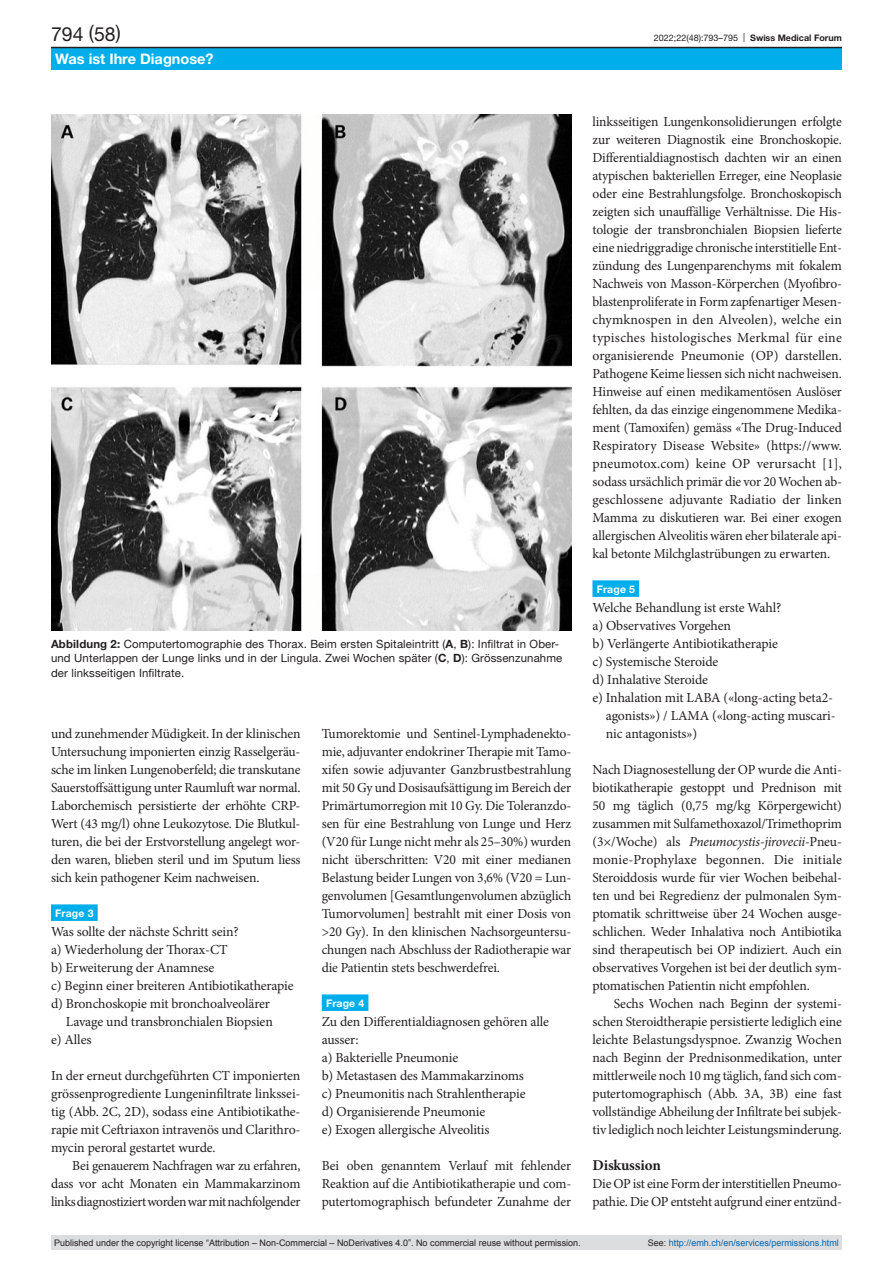
<style>
.page{position:relative;width:893px;height:1263px;background:#fff}
.page>*{position:absolute;margin:0;border:0;box-sizing:border-box;transform-origin:0 0}
.pagina{font:19.5px "Helvetica Neue LT Pro";color:#231f20}
.head2{font:700 15px "Minion Pro";letter-spacing:-.01em;color:#231f20}
.rubrik-negativ{font:700 14.55px "Helvetica Neue LT Pro";color:#fff}
.paragraph{font:13.8px/18px "Minion Pro";letter-spacing:-.015em;color:#231f20;text-align:justify}
.paragraph-indent{font:13.8px/18px "Minion Pro";letter-spacing:-.015em;color:#231f20;text-align:justify}
.paragraph-answer{font:13.8px/18px "Minion Pro";letter-spacing:-.01em;color:#231f20;text-align:right}
.paragraph-left{font:13.8px/18px "Minion Pro";letter-spacing:-.01em;color:#231f20}
.figure-caption{font:11.4px/14.2px "Helvetica Neue LT Pro";letter-spacing:.01em;color:#231f20}
.paragraph-question{font:700 10.5px "Helvetica Neue LT Pro";letter-spacing:.01em;color:#fff}
.t1{font:9px "Arial";color:#231f20}
.t2{font:9px "Arial";color:#0066b3}
.t3{font:9px "Helvetica Neue LT Pro";color:#231f20}
.s1{font-weight:700}
.s2{font-style:italic}
.s3{color:#231f20}
</style>
<div class="page">
<div style="left:51px;top:904px;width:47px;height:17px;background:#00aeeb"></div>
<div style="left:322px;top:994px;width:46px;height:17px;background:#00aeeb"></div>
<div style="left:592px;top:580px;width:47px;height:17px;background:#00aeeb"></div>
<img style="left:51px;top:115px;width:520px;height:515px">
<div style="left:51px;top:47px;width:791px;height:23px;background:#00aeeb"></div>
<hr style="left:51px;top:47px;width:791px;height:1px;background:#231f20">
<div style="left:51px;top:1235px;width:791px;height:15px;background:#dcdddf"></div>
<p class="pagina" style="left:51px;top:22px;width:71px">794 (58)</p>
<p class="t3" style="left:654px;top:32px;width:190px">2022;22(48):793–795 | <span class="s1">Swiss Medical Forum</span></p>
<p class="rubrik-negativ" style="left:55px;top:49px;width:160px">Was ist Ihre Diagnose?</p>
<p class="figure-caption" style="left:51px;top:637px;width:513px"><span class="s1">Abbildung 2:</span> Computertomographie des Thorax. Beim ersten Spitaleintritt (<span class="s1">A</span>, <span class="s1">B</span>): Infiltrat in Ober&shy;und Unterlappen der Lunge links und in der Lingula. Zwei Wochen später (<span class="s1">C</span>, <span class="s1">D</span>): Grössenzunahme der linksseitigen Infiltrate.</p>
<p class="paragraph-indent" style="left:51px;top:725px;width:251px">und zunehmender Müdigkeit. In der klinischen Untersuchung imponierten einzig Rasselgeräu&shy;sche im linken Lungenoberfeld; die transkutane Sauerstoffsättigung unter Raumluft war normal.<br>Laborchemisch persistierte der erhöhte CRP-Wert (43 mg/l) ohne Leukozytose. Die Blutkul&shy;turen, die bei der Erstvorstellung angelegt wor&shy;den waren, blieben steril und im Sputum liess sich kein pathogener Keim nachweisen.</p>
<p class="paragraph-question" style="left:55px;top:906px;width:40px">Frage 3</p>
<p class="paragraph-left" style="left:51px;top:923px;width:189px">Was sollte der nächste Schritt sein?</p>
<p class="paragraph-answer" style="left:51px;top:941px;width:178px">a) Wiederholung der Thorax-CT</p>
<p class="paragraph-answer" style="left:51px;top:959px;width:165px">b) Erweiterung der Anamnese</p>
<p class="paragraph-answer" style="left:51px;top:977px;width:244px">c) Beginn einer breiteren Antibiotikatherapie</p>
<p class="paragraph-answer" style="left:51px;top:995px;width:223px">d) Bronchoskopie mit bronchoalveolärer<br>Lavage und transbronchialen Biopsien</p>
<p class="paragraph-answer" style="left:51px;top:1031px;width:42px">e) Alles</p>
<p class="paragraph" style="left:51px;top:1067px;width:251px">In der erneut durchgeführten CT imponierten grössenprogrediente Lungeninfiltrate linkssei&shy;tig (Abb. 2C, 2D), sodass eine Antibiotikathe&shy;rapie mit Ceftriaxon intravenös und Clarithro&shy;mycin peroral gestartet wurde.</p>
<p class="paragraph-indent" style="left:51px;top:1157px;width:251px;text-indent:21px">Bei genauerem Nachfragen war zu erfahren, dass vor acht Monaten ein Mammakarzinom links diagnostiziert worden war mit nachfolgender</p>
<p class="paragraph-indent" style="left:322px;top:725px;width:251px">Tumorektomie und Sentinel-Lymphadenekto&shy;mie, adjuvanter endokriner Therapie mit Tamo&shy;xifen sowie adjuvanter Ganzbrustbestrahlung mit 50 Gy und Dosisaufsättigung im Bereich der Primärtumorregion mit 10 Gy. Die Toleranzdo&shy;sen für eine Bestrahlung von Lunge und Herz (V20 für Lunge nicht mehr als 25–30%) wurden nicht überschritten: V20 mit einer medianen Belastung beider Lungen von 3,6% (V20 = Lun&shy;genvolumen [Gesamtlungenvolumen abzüglich Tumorvolumen] bestrahlt mit einer Dosis von &gt;20 Gy). In den klinischen Nachsorgeuntersu&shy;chungen nach Abschluss der Radiotherapie war die Patientin stets beschwerdefrei.</p>
<p class="paragraph-question" style="left:326px;top:996px;width:40px">Frage 4</p>
<p class="paragraph-left" style="left:322px;top:1013px;width:229px">Zu den Differentialdiagnosen gehören alle ausser:</p>
<p class="paragraph-answer" style="left:322px;top:1049px;width:138px">a) Bakterielle Pneumonie</p>
<p class="paragraph-answer" style="left:322px;top:1067px;width:204px">b) Metastasen des Mammakarzinoms</p>
<p class="paragraph-answer" style="left:322px;top:1085px;width:205px">c) Pneumonitis nach Strahlentherapie</p>
<p class="paragraph-answer" style="left:322px;top:1103px;width:165px">d) Organisierende Pneumonie</p>
<p class="paragraph-answer" style="left:322px;top:1121px;width:169px">e) Exogen allergische Alveolitis</p>
<p class="paragraph" style="left:322px;top:1157px;width:251px">Bei oben genanntem Verlauf mit fehlender Reaktion auf die Antibiotikatherapie und com&shy;putertomographisch befundeter Zunahme der</p>
<p class="paragraph" style="left:592px;top:113px;width:251px">linksseitigen Lungenkonsolidierungen erfolgte zur weiteren Diagnostik eine Bronchoskopie.<br>Differentialdiagnostisch dachten wir an einen atypischen bakteriellen Erreger, eine Neoplasie oder eine Bestrahlungsfolge. Bronchoskopisch zeigten sich unauffällige Verhältnisse. Die His&shy;tologie der transbronchialen Biopsien lieferte eine niedriggradige chronische interstitielle Ent&shy;zündung des Lungenparenchyms mit fokalem Nachweis von Masson-Körperchen (Myofibro&shy;blastenproliferate in Form zapfenartiger Mesen&shy;chymknospen in den Alveolen), welche ein typisches histologisches Merkmal für eine organisierende Pneumonie (OP) darstellen.<br>Pathogene Keime liessen sich nicht nachweisen.<br>Hinweise auf einen medikamentösen Auslöser fehlten, da das einzige eingenommene Medika&shy;ment (Tamoxifen) gemäss «The Drug-Induced Respiratory Disease Website» (https://www. pneumotox.com) keine OP verursacht [1], sodass ursächlich primär die vor 20 Wochen ab&shy;geschlossene adjuvante Radiatio der linken Mamma zu diskutieren war. Bei einer exogen allergischen Alveolitis wären eher bilaterale api&shy;kal betonte Milchglastrübungen zu erwarten.</p>
<p class="paragraph-question" style="left:597px;top:582px;width:40px">Frage 5</p>
<p class="paragraph-left" style="left:592px;top:599px;width:190px">Welche Behandlung ist erste Wahl?</p>
<p class="paragraph-answer" style="left:592px;top:617px;width:140px">a) Observatives Vorgehen</p>
<p class="paragraph-answer" style="left:592px;top:635px;width:187px">b) Verlängerte Antibiotikatherapie</p>
<p class="paragraph-answer" style="left:592px;top:653px;width:127px">c) Systemische Steroide</p>
<p class="paragraph-answer" style="left:592px;top:671px;width:117px">d) Inhalative Steroide</p>
<p class="paragraph-answer" style="left:606px;top:689px;width:231px;text-align:left;text-indent:-13px">e) Inhalation mit LABA («long-acting beta2- agonists») / LAMA («long-acting muscari&shy;nic antagonists»)</p>
<p class="paragraph" style="left:592px;top:761px;width:251px">Nach Diagnosestellung der OP wurde die Anti&shy;biotikatherapie gestoppt und Prednison mit 50 mg täglich (0,75 mg/kg Körpergewicht) zusammen mit Sulfamethoxazol/Trimethoprim (3×/Woche) als <span class="s2">Pneumocystis-jirovecii-</span>Pneu&shy;monie-Prophylaxe begonnen. Die initiale Steroiddosis wurde für vier Wochen beibehal&shy;ten und bei Regredienz der pulmonalen Sym&shy;ptomatik schrittweise über 24 Wochen ausge&shy;schlichen. Weder Inhalativa noch Antibiotika sind therapeutisch bei OP indiziert. Auch ein observatives Vorgehen ist bei der deutlich sym&shy;ptomatischen Patientin nicht empfohlen.</p>
<p class="paragraph-indent" style="left:592px;top:995px;width:251px;text-indent:21px">Sechs Wochen nach Beginn der systemi&shy;schen Steroidtherapie persistierte lediglich eine leichte Belastungsdyspnoe. Zwanzig Wochen nach Beginn der Prednisonmedikation, unter mittlerweile noch 10 mg täglich, fand sich com&shy;putertomographisch (Abb. 3A, 3B) eine fast vollständige Abheilung der Infiltrate bei subjek&shy;tiv lediglich noch leichter Leistungsminderung.</p>
<p class="head2" style="left:592px;top:1155px;width:70px">Diskussion</p>
<p class="paragraph" style="left:592px;top:1175px;width:251px">Die OP ist eine Form der interstitiellen Pneumo&shy;pathie. Die OP entsteht aufgrund einer entzünd-</p>
<p class="t1" style="left:54px;top:1237px;width:528px">Published under the copyright license “Attribution – Non-Commercial – NoDerivatives 4.0”. No commercial reuse without permission.</p>
<p class="t2" style="left:648px;top:1237px;width:193px"><span class="s3">See:</span> http://emh.ch/en/services/permissions.html</p>
</div>
